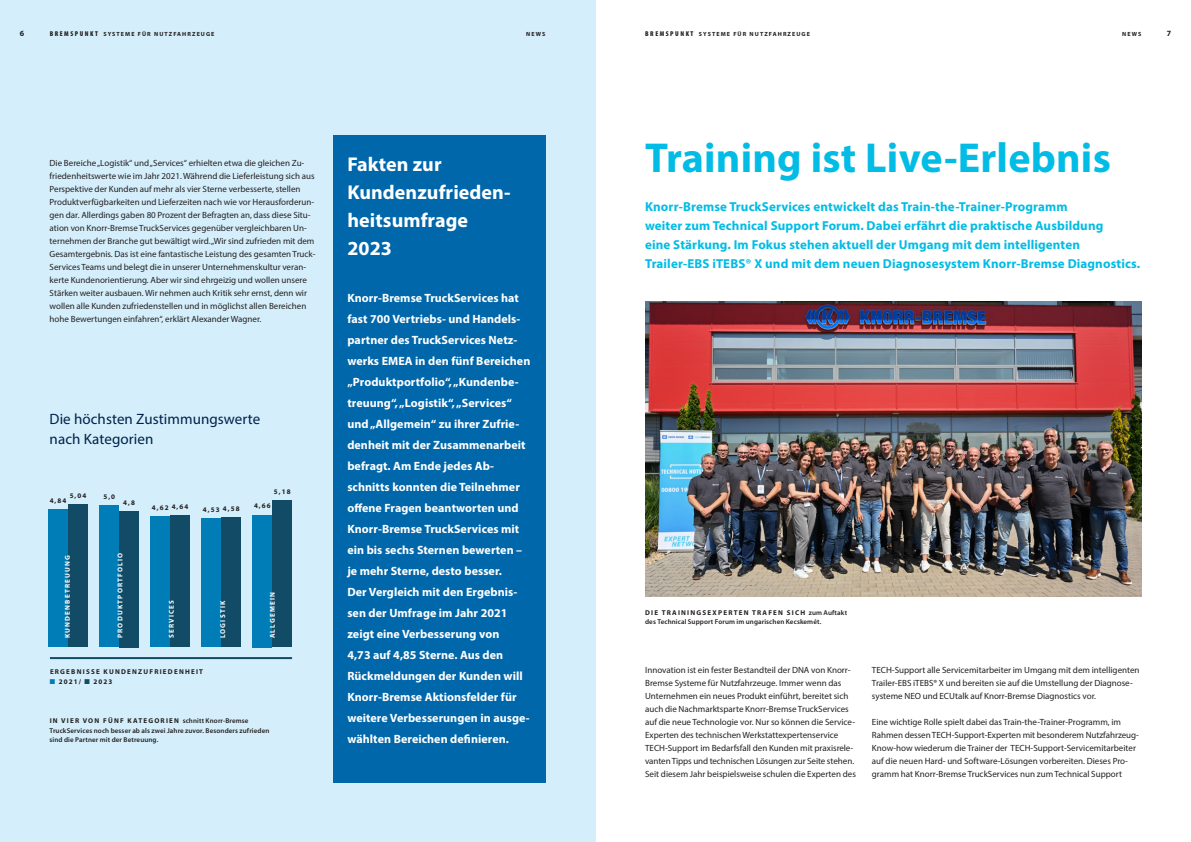
<style>
.page{position:relative;width:1191px;height:842px;background:#fff}
.page>*{position:absolute;margin:0;border:0;box-sizing:border-box;transform-origin:0 0}
.Headline_Groß_Innenseite{font:700 42px "Myriad Pro";letter-spacing:.005em;color:#02bce5}
.Zitat_22ot{font:700 20px/28px "Myriad Pro";letter-spacing:.005em;color:#fff}
.Headline_Groß_Innenseite-2{font:15px/20px "Myriad Pro";letter-spacing:.005em;color:#00214b}
.Vorspann_13pt_blau_unterstrichen{font:700 13px/19px "Myriad Pro";letter-spacing:.01em;color:#02bce5}
.Zitat_22ot-2{font:700 12px/21px "Myriad Pro";letter-spacing:.005em;color:#fff}
.Fließtext{font:9px/13px "Myriad Pro";color:#231f20}
.Kolumnentitel_Seitenzahl_LB{font:700 8px "Myriad Pro";color:#231f20}
.Kolumnentitel_Seitenzahl_RB{font:700 8px "Myriad Pro";color:#231f20}
.Zitatgeber_6pt_blau{font:600 7px/9.6px "Myriad Pro";letter-spacing:.015em;color:#231f20}
.Zitatgeber_6pt_blau-2{font:700 7px "Myriad Pro";letter-spacing:.175em;color:#231f20}
.Zitatgeber_6pt_blau-3{font:700 7px "Myriad Pro";letter-spacing:.175em;color:#fff}
.Zitatgeber_6pt_blau-4{font:700 7px "Myriad Pro";letter-spacing:.155em;color:#231f20}
.Kolumnentitel_Text_LB{font:700 6px "Myriad Pro";letter-spacing:.18em;color:#231f20}
.Kolumnentitel_Text_RB{font:700 6px "Myriad Pro";letter-spacing:.18em;color:#231f20}
.s1{font-weight:900;font-stretch:condensed;font-size:7px}
.s2{color:#007cb6}
.s3{color:#124b66}
.s4{font-weight:700}
</style>
<div class="page">
<div style="left:0;top:0;width:595px;height:842px;background:#d4effb"></div>
<img style="left:645px;top:302px;width:496px;height:295px">
<div style="left:333px;top:135px;width:213px;height:647px;background:#0067aa"></div>
<hr style="left:50px;top:657px;width:242px;height:2px;background:#124b66">
<div style="left:272px;top:500px;width:20px;height:147px;background:#124b66"></div>
<div style="left:252px;top:515px;width:20px;height:132px;background:#007cb6"></div>
<div style="left:221px;top:517px;width:20px;height:130px;background:#124b66"></div>
<div style="left:201px;top:519px;width:20px;height:128px;background:#007cb6"></div>
<div style="left:170px;top:515px;width:20px;height:132px;background:#124b66"></div>
<div style="left:150px;top:516px;width:20px;height:131px;background:#007cb6"></div>
<div style="left:119px;top:511px;width:20px;height:136px;background:#124b66"></div>
<div style="left:99px;top:505px;width:20px;height:142px;background:#007cb6"></div>
<div style="left:68px;top:504px;width:20px;height:143px;background:#124b66"></div>
<div style="left:48px;top:510px;width:20px;height:137px;background:#007cb6"></div>
<p class="Kolumnentitel_Seitenzahl_LB" style="left:20px;top:28px;width:6px">6</p>
<p class="Kolumnentitel_Text_LB" style="left:50px;top:30px;width:166px"><span class="s1">BREMSPUNKT</span> SYSTEME FÜR NUTZFAHRZEUGE</p>
<p class="Kolumnentitel_Text_RB" style="left:526px;top:30px;width:21px">NEWS</p>
<p class="Kolumnentitel_Text_LB" style="left:645px;top:30px;width:166px"><span class="s1">BREMSPUNKT</span> SYSTEME FÜR NUTZFAHRZEUGE</p>
<p class="Kolumnentitel_Text_RB" style="left:1122px;top:30px;width:21px">NEWS</p>
<p class="Kolumnentitel_Seitenzahl_RB" style="left:1166px;top:28px;width:6px">7</p>
<p class="Fließtext" style="left:50px;top:156px;width:267px">Die Bereiche „Logistik“ und „Services“ erhielten etwa die gleichen Zu&shy;friedenheitswerte wie im Jahr 2021. Während die Lieferleistung sich aus Perspektive der Kunden auf mehr als vier Sterne verbesserte, stellen Produktverfügbarkeiten und Lieferzeiten nach wie vor Herausforderun&shy;gen dar. Allerdings gaben 80 Prozent der Befragten an, dass diese Situ&shy;ation von Knorr-Bremse TruckServices gegenüber vergleichbaren Un&shy;ternehmen der Branche gut bewältigt wird. „Wir sind zufrieden mit dem Gesamtergebnis. Das ist eine fantastische Leistung des gesamten Truck-Services Teams und belegt die in unserer Unternehmenskultur veran&shy;kerte Kundenorientierung. Aber wir sind ehrgeizig und wollen unsere Stärken weiter ausbauen. Wir nehmen auch Kritik sehr ernst, denn wir wollen alle Kunden zufriedenstellen und in möglichst allen Bereichen hohe Bewertungen einfahren“, erklärt Alexander Wagner.</p>
<p class="Headline_Groß_Innenseite-2" style="left:50px;top:409px;width:212px">Die höchsten Zustimmungswerte nach Kategorien</p>
<p class="Zitatgeber_6pt_blau-2" style="left:70px;top:491px;width:18px">5,04</p>
<p class="Zitatgeber_6pt_blau-2" style="left:50px;top:496px;width:18px">4,84</p>
<p class="Zitatgeber_6pt_blau-2" style="left:103px;top:492px;width:13px">5,0</p>
<p class="Zitatgeber_6pt_blau-2" style="left:123px;top:498px;width:13px">4,8</p>
<p class="Zitatgeber_6pt_blau-2" style="left:152px;top:502px;width:38px">4,62 4,64</p>
<p class="Zitatgeber_6pt_blau-2" style="left:203px;top:505px;width:18px">4,53</p>
<p class="Zitatgeber_6pt_blau-2" style="left:223px;top:504px;width:18px">4,58</p>
<p class="Zitatgeber_6pt_blau-2" style="left:274px;top:487px;width:18px">5,18</p>
<p class="Zitatgeber_6pt_blau-2" style="left:254px;top:501px;width:18px">4,66</p>
<p class="Zitatgeber_6pt_blau-3" style="left:63px;top:638px;width:85px;rotate:-90deg">KUNDENBETREUUNG</p>
<p class="Zitatgeber_6pt_blau-3" style="left:115px;top:638px;width:87px;rotate:-90deg">PRODUKTPORTFOLIO</p>
<p class="Zitatgeber_6pt_blau-3" style="left:167px;top:638px;width:40px;rotate:-90deg">SERVICES</p>
<p class="Zitatgeber_6pt_blau-2" style="left:50px;top:667px;width:155px">ERGEBNISSE KUNDENZUFRIEDENHEIT</p>
<p class="Zitatgeber_6pt_blau-4" style="left:50px;top:677px;width:64px"><span class="s2">■</span> 2021/ <span class="s3">■</span> 2023</p>
<p class="Zitatgeber_6pt_blau-3" style="left:218px;top:638px;width:39px;rotate:-90deg">LOGISTIK</p>
<p class="Zitatgeber_6pt_blau-3" style="left:268px;top:638px;width:48px;rotate:-90deg">ALLGEMEIN</p>
<p class="Zitatgeber_6pt_blau" style="left:50px;top:716px;width:221px"><span class="s4">IN VIER VON FÜNF KATEGORIEN</span> schnitt Knorr-Bremse<br>TruckServices noch besser ab als zwei Jahre zuvor. Besonders zufrieden sind die Partner mit der Betreuung.</p>
<p class="Zitat_22ot" style="left:347px;top:150px;width:165px">Fakten zur<br>Kundenzufrieden&shy;heitsumfrage<br>2023</p>
<p class="Zitat_22ot-2" style="left:347px;top:287px;width:184px">Knorr-Bremse TruckServices hat fast 700 Vertriebs- und Handels&shy;partner des TruckServices Netz&shy;werks EMEA in den fünf Bereichen „Produktportfolio“, „Kundenbe&shy;treuung“, „Logistik“, „Services“ und „Allgemein“ zu ihrer Zufrie&shy;denheit mit der Zusammenarbeit befragt. Am Ende jedes Ab&shy;schnitts konnten die Teilnehmer offene Fragen beantworten und<br>Knorr-Bremse TruckServices mit ein bis sechs Sternen bewerten – je mehr Sterne, desto besser.<br>Der Vergleich mit den Ergebnis&shy;sen der Umfrage im Jahr 2021 zeigt eine Verbesserung von<br>4,73 auf 4,85 Sterne. Aus den<br>Rückmeldungen der Kunden will<br>Knorr-Bremse Aktionsfelder für weitere Verbesserungen in ausge&shy;wählten Bereichen definieren.</p>
<p class="Headline_Groß_Innenseite" style="left:645px;top:131px;width:467px">Training ist Live-Erlebnis</p>
<p class="Vorspann_13pt_blau_unterstrichen" style="left:645px;top:197px;width:496px">Knorr-Bremse TruckServices entwickelt das Train-the-Trainer-Programm<br>weiter zum Technical Support Forum. Dabei erfährt die praktische Ausbildung<br>eine Stärkung. Im Fokus stehen aktuell der Umgang mit dem intelligenten Trailer-EBS iTEBS® X und mit dem neuen Diagnosesystem Knorr-Bremse Diagnostics.</p>
<p class="Zitatgeber_6pt_blau" style="left:645px;top:607px;width:203px"><span class="s4">DIE TRAININGSEXPERTEN TRAFEN SICH</span> zum Auftakt des Technical Support Forum im ungarischen Kecskemét.</p>
<p class="Fließtext" style="left:645px;top:663px;width:212px">Innovation ist ein fester Bestandteil der DNA von Knorr-Bremse Systeme für Nutzfahrzeuge. Immer wenn das Unternehmen ein neues Produkt einführt, bereitet sich auch die Nachmarktsparte Knorr-Bremse TruckServices auf die neue Technologie vor. Nur so können die Service-Experten des technischen Werkstattexpertenservice TECH-Support im Bedarfsfall den Kunden mit praxisrele&shy;vanten Tipps und technischen Lösungen zur Seite stehen.<br>Seit diesem Jahr beispielsweise schulen die Experten des</p>
<p class="Fließtext" style="left:872px;top:663px;width:269px">TECH-Support alle Servicemitarbeiter im Umgang mit dem intelligenten<br>Trailer-EBS iTEBS® X und bereiten sie auf die Umstellung der Diagnose&shy;systeme NEO und ECUtalk auf Knorr-Bremse Diagnostics vor.</p>
<p class="Fließtext" style="left:872px;top:715px;width:268px">Eine wichtige Rolle spielt dabei das Train-the-Trainer-Programm, im Rahmen dessen TECH-Support-Experten mit besonderem Nutzfahrzeug-Know-how wiederum die Trainer der TECH-Support-Servicemitarbeiter auf die neuen Hard- und Software-Lösungen vorbereiten. Dieses Pro&shy;gramm hat Knorr-Bremse TruckServices nun zum Technical Support</p>
</div>
